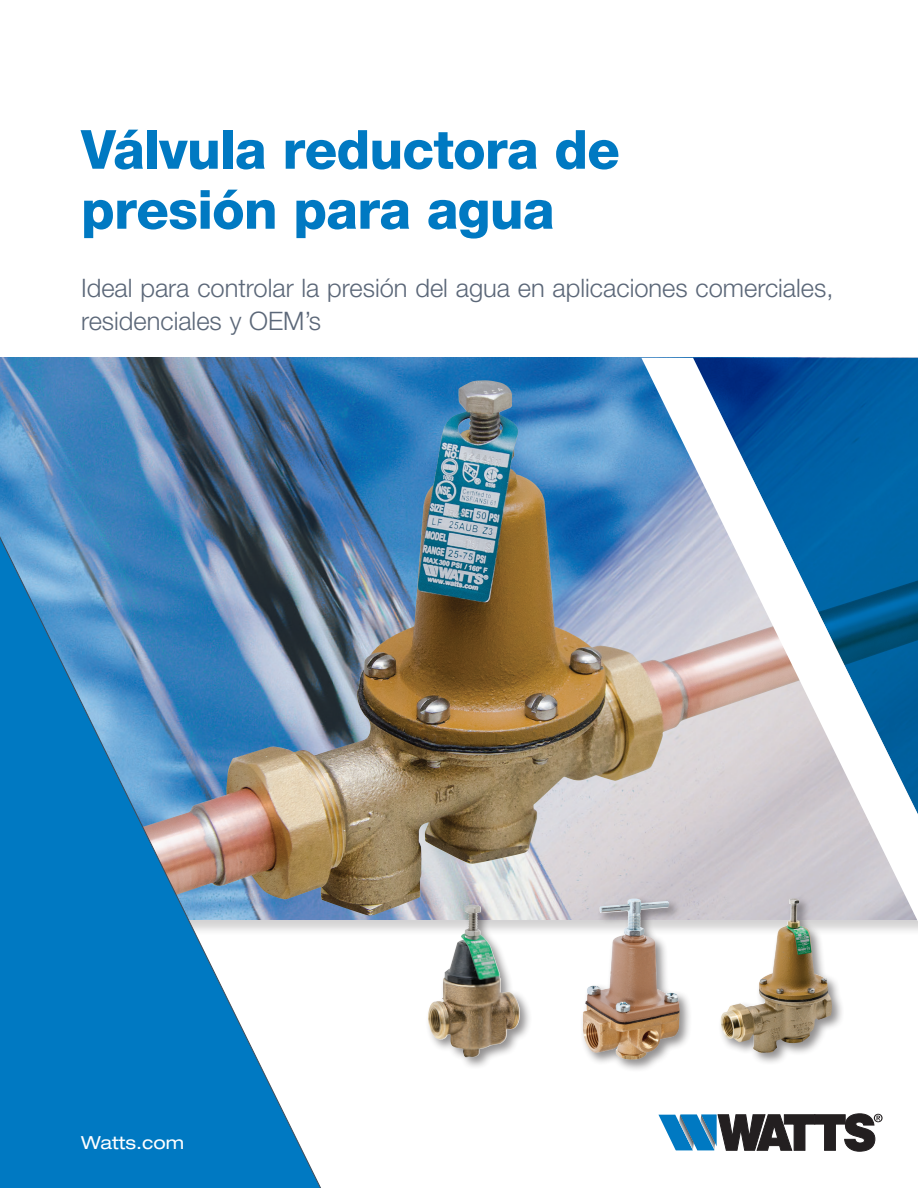
<style>
.page{position:relative;width:918px;height:1188px;background:#fff}
.page>*{position:absolute;margin:0;border:0;box-sizing:border-box;transform-origin:0 0}
.Headline_1_Watts{font:800 54px/60px "Helvetica Neue LT Std";letter-spacing:-.015em;color:#0079c2}
.Subhead_1{font:300 25.5px/33px "Helvetica Neue LT Std";color:#5b6778}
.t1{font:expanded 18px "Helvetica Neue LT Std";color:#fff}
</style>
<div class="page">
<img style="left:0;top:358px;width:641px;height:23px">
<img style="left:0;top:381px;width:641px;height:550px">
<div style="left:425px;top:902px;width:108px;height:168px;background:#231f20;opacity:.5"></div>
<img style="left:428px;top:906px;width:93px;height:151px">
<div style="left:718px;top:896px;width:127px;height:170px;background:#231f20;opacity:.5"></div>
<img style="left:719px;top:922px;width:114px;height:131px">
<div style="left:579px;top:895px;width:114px;height:177px;background:#231f20;opacity:.5"></div>
<img style="left:583px;top:899px;width:97px;height:161px">
<svg style="left:641px;top:358px;width:277px;height:564px"></svg>
<img style="left:0;top:510px;width:328px;height:678px">
<svg style="left:658px;top:1114px;width:225px;height:37px"></svg>
<p class="Headline_1_Watts" style="left:81px;top:119px;width:540px">Válvula reductora de presión para agua</p>
<p class="Subhead_1" style="left:81px;top:271px;width:754px">Ideal para controlar la presión del agua en aplicaciones comerciales, residenciales y OEM’s</p>
<p class="t1" style="left:81px;top:1132px;width:104px">Watts.com</p>
</div>
